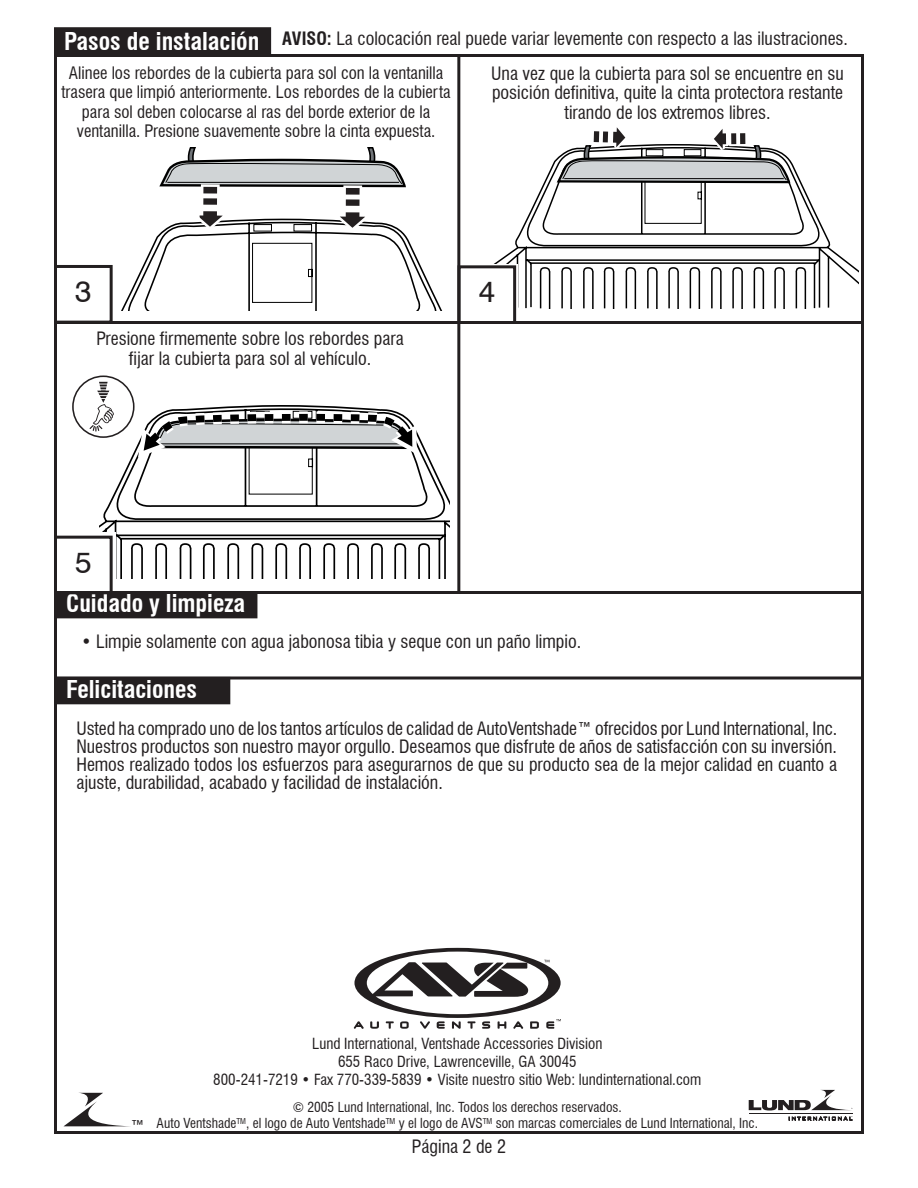
<style>
.page{position:relative;width:918px;height:1188px;background:#fff}
.page>*{position:absolute;margin:0;border:0;box-sizing:border-box;transform-origin:0 0}
.t1{font:30px "Swiss 721 BT";color:#231f20}
.t2{font:700 condensed 24px "Swiss 721 BT";color:#fff}
.t3{font:condensed 18px/18px "Swiss 721 BT";color:#231f20;text-align:center}
.t4{font:condensed 16.8px/19.5px "Swiss 721 BT";color:#231f20;text-align:center}
.t5{font:condensed 15px/18px "Swiss 721 BT";color:#231f20;text-align:center}
.t6{font:condensed 13.5px/16.2px "Swiss 721 BT";color:#231f20;text-align:center}
.s1{font-weight:700;font-size:24px;color:#fff}
.s2{font-weight:700}
</style>
<div class="page">
<div style="left:55px;top:28px;width:215px;height:26px;background:#231f20"></div>
<div style="left:54px;top:27px;width:217px;height:28px;border:2px solid #231f20"></div>
<svg style="left:354px;top:948px;width:207px;height:81px"></svg>
<svg style="left:64px;top:1093px;width:59px;height:33px"></svg>
<hr style="left:749px;top:1113px;width:103px;height:1px;background:#231f20">
<svg style="left:789px;top:1116px;width:63px;height:4px"></svg>
<svg style="left:749px;top:1090px;width:103px;height:20px"></svg>
<svg style="left:54px;top:676px;width:810px;height:4px;background:#5c595a"></svg>
<div style="left:55px;top:678px;width:175px;height:26px;background:#231f20"></div>
<div style="left:54px;top:677px;width:176px;height:27px;border:2px solid #231f20"></div>
<div style="left:55px;top:592px;width:202px;height:26px;background:#231f20"></div>
<svg style="left:99px;top:419px;width:351px;height:160px"></svg>
<svg style="left:138px;top:405px;width:280px;height:90px"></svg>
<svg style="left:494px;top:160px;width:364px;height:149px"></svg>
<svg style="left:121px;top:148px;width:321px;height:162px"></svg>
<svg style="left:555px;top:127px;width:236px;height:97px"></svg>
<div style="left:73px;top:376px;width:61px;height:61px;background:#fff;border-radius:50%"></div>
<div style="left:72px;top:376px;width:63px;height:62px;border:2px solid #231f20;border-radius:50%"></div>
<svg style="left:90px;top:382px;width:24px;height:50px"></svg>
<div style="left:54px;top:265px;width:59px;height:59px;border:3px solid #231f20"></div>
<div style="left:464px;top:264px;width:54px;height:55px;background:#fff"></div>
<div style="left:458px;top:265px;width:58px;height:59px;border:3px solid #231f20"></div>
<hr style="left:54px;top:591px;width:810px;height:3px;background:#231f20">
<hr style="left:54px;top:321px;width:810px;height:3px;background:#231f20">
<hr style="left:457px;top:54px;width:3px;height:538px;background:#231f20">
<div style="left:57px;top:532px;width:59px;height:56px;background:#fff"></div>
<div style="left:54px;top:536px;width:59px;height:58px;border:3px solid #231f20"></div>
<p class="t3" style="left:64px;top:30px;width:786px"><span class="s1">Pasos de instalación</span> <span class="s2">AVISO:</span> La colocación real puede variar levemente con respecto a las ilustraciones.</p>
<p class="t4" style="left:62px;top:63px;width:391px">Alinee los rebordes de la cubierta para sol con la ventanilla trasera que limpió anteriormente. Los rebordes de la cubierta para sol deben colocarse al ras del borde exterior de la ventanilla. Presione suavemente sobre la cinta expuesta.</p>
<p class="t3" style="left:491px;top:64px;width:354px;line-height:19.5px">Una vez que la cubierta para sol se encuentre en su posición definitiva, quite la cinta protectora restante tirando de los extremos libres.</p>
<h1 class="t1" style="left:75px;top:273px;width:18px">3</h1>
<h1 class="t1" style="left:479px;top:273px;width:18px">4</h1>
<p class="t3" style="left:96px;top:329px;width:309px;line-height:19.5px">Presione firmemente sobre los rebordes para fijar la cubierta para sol al vehículo.</p>
<h1 class="t1" style="left:75px;top:544px;width:18px">5</h1>
<h2 class="t2" style="left:66px;top:589px;width:181px">Cuidado y limpieza</h2>
<p class="t3" style="left:81px;top:633px;width:502px">• Limpie solamente con agua jabonosa tibia y seque con un paño limpio.</p>
<h2 class="t2" style="left:66px;top:675px;width:132px">Felicitaciones</h2>
<p class="t3" style="left:76px;top:719px;width:762px;text-align:justify">Usted ha comprado uno de los tantos artículos de calidad de AutoVentshade™ ofrecidos por Lund International, Inc.<br>Nuestros productos son nuestro mayor orgullo. Deseamos que disfrute de años de satisfacción con su inversión.<br>Hemos realizado todos los esfuerzos para asegurarnos de que su producto sea de la mejor calidad en cuanto a ajuste, durabilidad, acabado y facilidad de instalación.</p>
<p class="t3" style="left:130px;top:1117px;width:16px">™</p>
<p class="t5" style="left:213px;top:1034px;width:490px">Lund International, Ventshade Accessories Division<br>655 Raco Drive, Lawrenceville, GA 30045<br>800-241-7219 • Fax 770-339-5839 • Visite nuestro sitio Web: lundinternational.com</p>
<p class="t6" style="left:157px;top:1099px;width:603px">© 2005 Lund International, Inc. Todos los derechos reservados.<br>Auto Ventshade<sup>TM</sup>, el logo de Auto Ventshade<sup>TM</sup> y el logo de AVS<sup>TM</sup> son marcas comerciales de Lund International, Inc.</p>
<p class="t3" style="left:412px;top:1138px;width:96px">Página 2 de 2</p>
</div>
